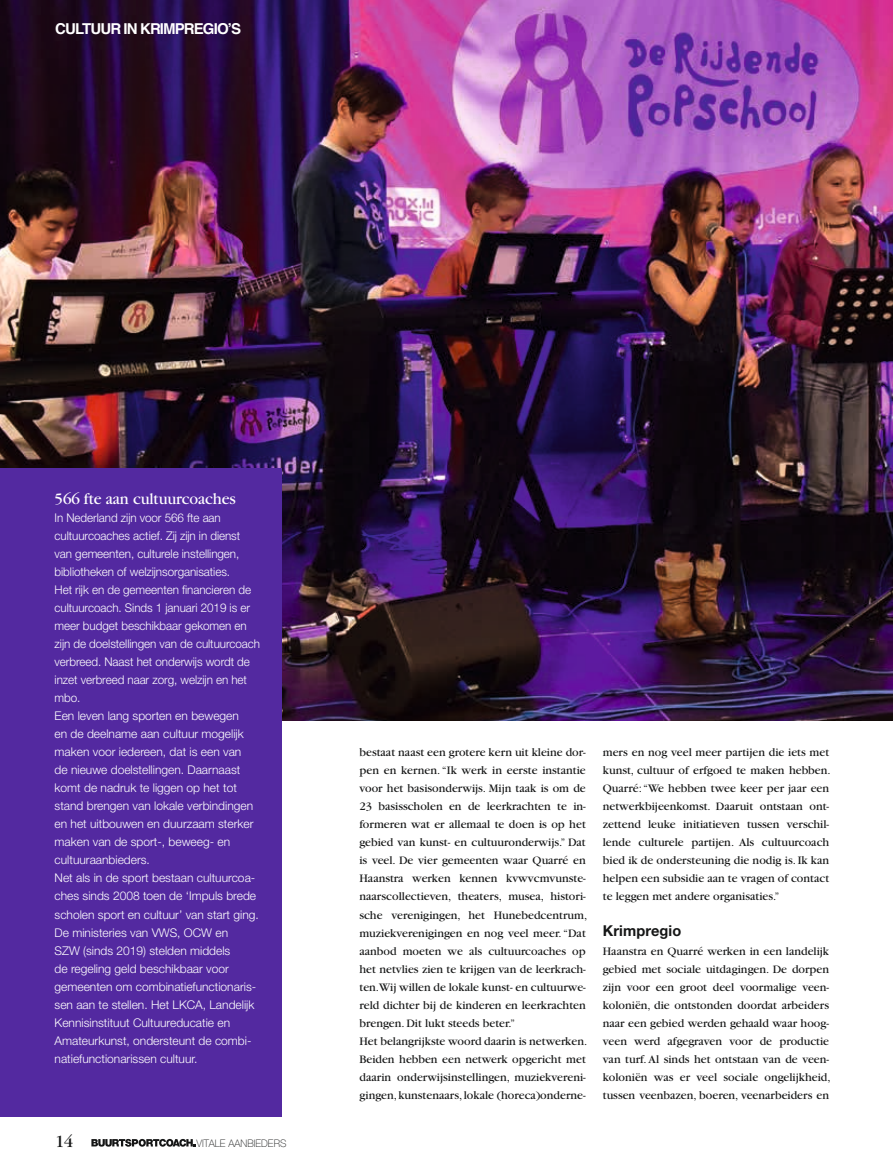
<style>
.page{position:relative;width:893px;height:1170px;background:#fff}
.page>*{position:absolute;margin:0;border:0;box-sizing:border-box;transform-origin:0 0}
.t1{font:18px "Garamond";color:#151616}
.t2{font:16.5px "Garamond";letter-spacing:-.005em;color:#fff}
.t3{font:700 15px "Helvetica";letter-spacing:-.06em;color:#fff}
.t4{font:700 15px "Helvetica Neue LT Std";letter-spacing:.01em;color:#151616}
.t5{font:12px/18px "Garamond";color:#151616}
.t6{font:300 12px/18px "Helvetica Neue LT Std";color:#fff}
.t7{font:100 10.35px "Helvetica Neue LT Std";letter-spacing:.005em;color:#151616}
</style>
<div class="page">
<svg style="left:91px;top:1138px;width:104px;height:8px"></svg>
<img style="left:0;top:0;width:893px;height:720px">
<div style="left:0;top:468px;width:282px;height:648px;background:#5329a0"></div>
<p class="t3" style="left:55px;top:16px;width:187px">CULTUUR IN KRIMPREGIO’S</p>
<h2 class="t2" style="left:55px;top:490px;width:183px">566 fte aan cultuurcoaches</h2>
<p class="t6" style="left:55px;top:508px;width:207px">In Nederland zijn voor 566 fte aan cultuurcoaches actief. Zij zijn in dienst van gemeenten, culturele instellingen, bibliotheken of welzijnsorganisaties.<br>Het rijk en de gemeenten financieren de cultuurcoach. Sinds 1 januari 2019 is er meer budget beschikbaar gekomen en zijn de doelstellingen van de cultuurcoach verbreed. Naast het onderwijs wordt de inzet verbreed naar zorg, welzijn en het mbo.<br>Een leven lang sporten en bewegen<br>en de deelname aan cultuur mogelijk maken voor iedereen, dat is een van<br>de nieuwe doelstellingen. Daarnaast komt de nadruk te liggen op het tot stand brengen van lokale verbindingen en het uitbouwen en duurzaam sterker maken van de sport-, beweeg- en cultuuraanbieders.<br>Net als in de sport bestaan cultuurcoa&shy;ches sinds 2008 toen de ‘Impuls brede scholen sport en cultuur’ van start ging.<br>De ministeries van VWS, OCW en<br>SZW (sinds 2019) stelden middels<br>de regeling geld beschikbaar voor gemeenten om combinatiefunctionaris&shy;sen aan te stellen. Het LKCA, Landelijk Kennisinstituut Cultuureducatie en Amateurkunst, ondersteunt de combi&shy;natiefunctionarissen cultuur.</p>
<h1 class="t1" style="left:55px;top:1131px;width:20px">14</h1>
<p class="t7" style="left:196px;top:1136px;width:91px">VITALE AANBIEDERS</p>
<p class="t5" style="left:359px;top:743px;width:229px">bestaat naast een grotere kern uit kleine dor&shy;pen en kernen. “Ik werk in eerste instantie voor het basisonderwijs. Mijn taak is om de 23 basisscholen en de leerkrachten te in&shy;formeren wat er allemaal te doen is op het gebied van kunst- en cultuuronderwijs.” Dat is veel. De vier gemeenten waar Quarré en Haanstra werken kennen kvwvcmvunste&shy;naarscollectieven, theaters, musea, histori&shy;sche verenigingen, het Hunebedcentrum, muziekverenigingen en nog veel meer. “Dat aanbod moeten we als cultuurcoaches op het netvlies zien te krijgen van de leerkrach&shy;ten.Wij willen de lokale kunst- en cultuurwe&shy;reld dichter bij de kinderen en leerkrachten brengen. Dit lukt steeds beter.”<br>Het belangrijkste woord daarin is netwerken.<br>Beiden hebben een netwerk opgericht met daarin onderwijsinstellingen, muziekvereni&shy;gingen, kunstenaars, lokale (horeca)onderne-</p>
<p class="t5" style="left:603px;top:743px;width:229px">mers en nog veel meer partijen die iets met kunst, cultuur of erfgoed te maken hebben.<br>Quarré: “We hebben twee keer per jaar een netwerkbijeenkomst. Daaruit ontstaan ont&shy;zettend leuke initiatieven tussen verschil&shy;lende culturele partijen. Als cultuurcoach bied ik de ondersteuning die nodig is. Ik kan helpen een subsidie aan te vragen of contact te leggen met andere organisaties.”</p>
<p class="t4" style="left:603px;top:921px;width:80px">Krimpregio</p>
<p class="t5" style="left:603px;top:941px;width:229px">Haanstra en Quarré werken in een landelijk gebied met sociale uitdagingen. De dorpen zijn voor een groot deel voormalige veen&shy;koloniën, die ontstonden doordat arbeiders naar een gebied werden gehaald waar hoog&shy;veen werd afgegraven voor de productie van turf. Al sinds het ontstaan van de veen&shy;koloniën was er veel sociale ongelijkheid, tussen veenbazen, boeren, veenarbeiders en</p>
</div>
